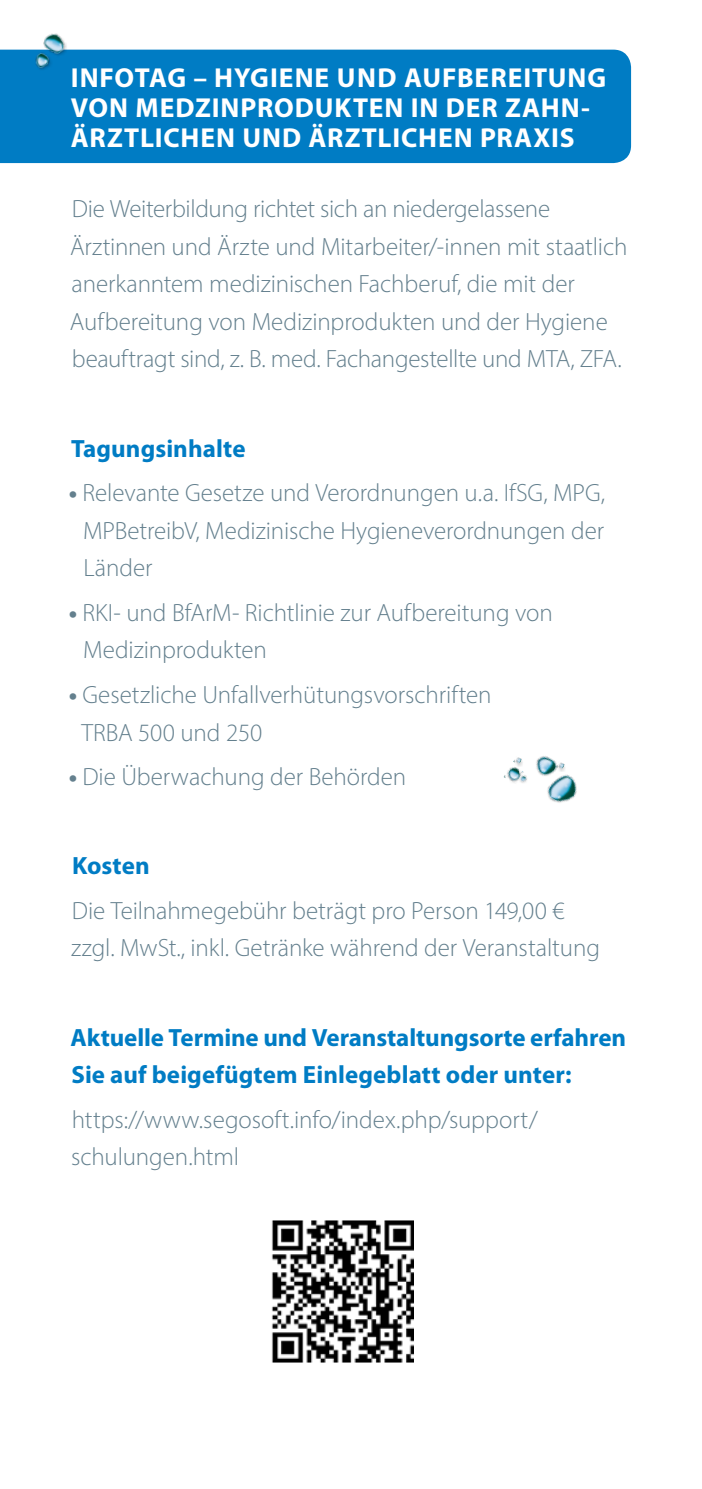
<style>
.page{position:relative;width:702px;height:1489px;background:#fff}
.page>*{position:absolute;margin:0;border:0;box-sizing:border-box;transform-origin:0 0}
.t1{font:700 27.5px/30px "Myriad Pro";letter-spacing:.035em;color:#fff}
.t2{font:300 25px/37.5px "Myriad Pro";letter-spacing:-.005em;color:#64808e}
.t3{font:700 25px/37.5px "Myriad Pro";color:#007cc4}
.s1{font-weight:700}
</style>
<div class="page">
<div style="left:0;top:50px;width:631px;height:113px;background:#007cc4"></div>
<img style="left:31px;top:33px;width:39px;height:54px">
<img style="left:503px;top:756px;width:74px;height:47px">
<img style="left:272px;top:1220px;width:141px;height:141px">
<p class="t1" style="left:71px;top:62px;width:537px">INFOTAG – HYGIENE UND AUFBEREITUNG<br>VON MEDZINPRODUKTEN IN DER ZAHN-<br>ÄRZTLICHEN UND ÄRZTLICHEN PRAXIS</p>
<p class="t2" style="left:70px;top:190px;width:559px">Die Weiterbildung richtet sich an niedergelassene Ärztinnen und Ärzte und Mitarbeiter/-innen mit staatlich anerkanntem medizinischen Fachberuf, die mit der Aufbereitung von Medizinprodukten und der Hygiene beauftragt sind, z. B. med. Fachangestellte und MTA, ZFA.</p>
<p class="t3" style="left:71px;top:428px;width:176px">Tagungsinhalte</p>
<p class="t2" style="left:83px;top:474px;width:523px;text-align:justify;text-indent:-14px"><span class="s1">•</span> Relevante Gesetze und Verordnungen u.a. IfSG, MPG, MPBetreibV, Medizinische Hygieneverordnungen der Länder</p>
<p class="t2" style="left:83px;top:593px;width:471px;text-indent:-14px"><span class="s1">•</span> RKI- und BfArM- Richtlinie zur Aufbereitung von<br>Medizinprodukten</p>
<p class="t2" style="left:81px;top:675px;width:412px;text-indent:-12px"><span class="s1">•</span> Gesetzliche Unfallverhütungsvorschriften<br>TRBA 500 und 250</p>
<p class="t2" style="left:69px;top:757px;width:339px"><span class="s1">•</span> Die Überwachung der Behörden</p>
<p class="t3" style="left:72px;top:846px;width:79px">Kosten</p>
<p class="t2" style="left:71px;top:891px;width:530px">Die Teilnahmegebühr beträgt pro Person 149,00 € zzgl. MwSt., inkl. Getränke während der Veranstaltung</p>
<p class="t3" style="left:71px;top:1017px;width:557px">Aktuelle Termine und Veranstaltungsorte erfahren<br>Sie auf beigefügtem Einlegeblatt oder unter:</p>
<p class="t2" style="left:71px;top:1100px;width:468px">https://www.segosoft.info/index.php/support/ schulungen.html</p>
</div>
